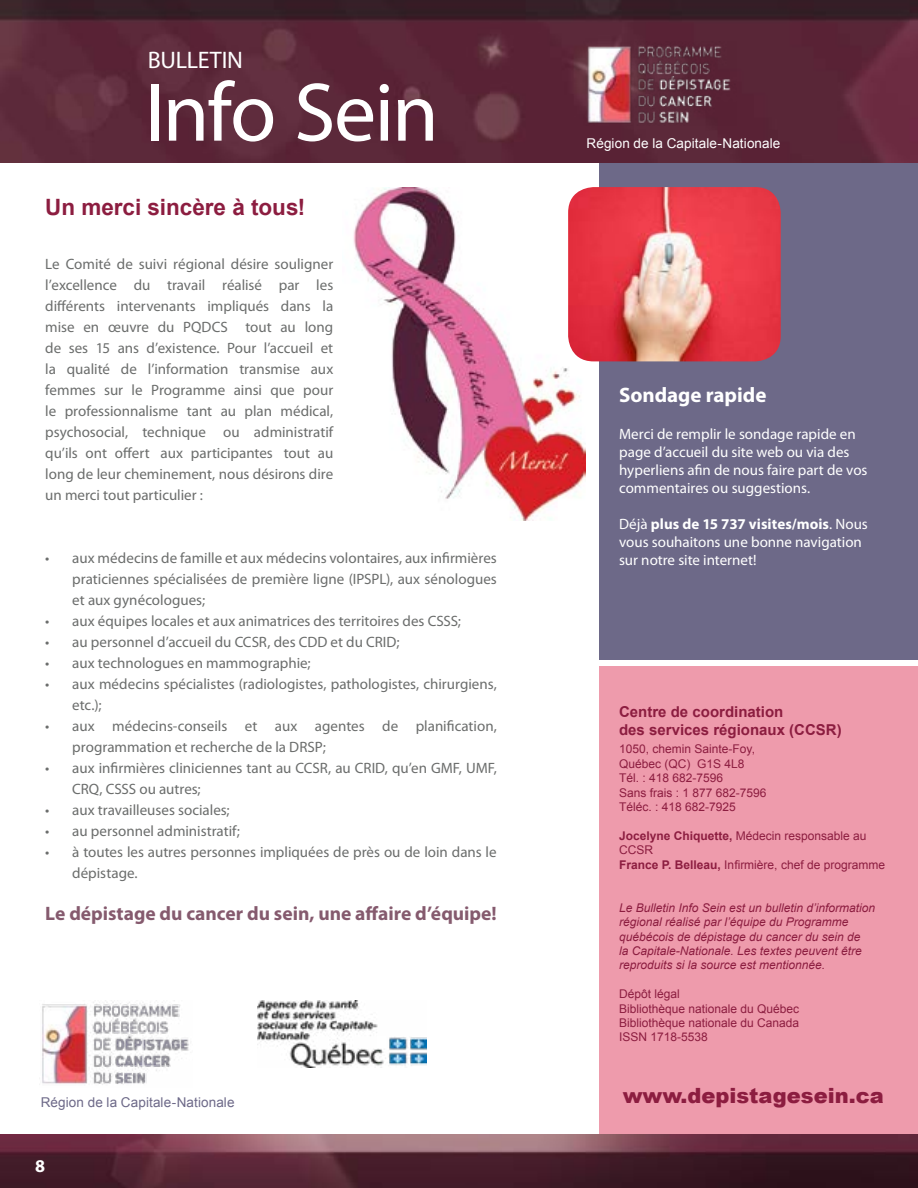
<style>
.page{position:relative;width:918px;height:1188px;background:#fff}
.page>*{position:absolute;margin:0;border:0;box-sizing:border-box;transform-origin:0 0}
.t1{font:84px "Myriad Pro";letter-spacing:-.02em;color:#fff}
.t2{font:24px "Myriad Pro";letter-spacing:-.01em;color:#fff}
.t3{font:700 22.5px "Arial";color:#8c1d40}
.t4{font:900 21px "Arial";color:#8c1d40}
.t5{font:700 21px "Myriad Pro";color:#fff}
.t6{font:700 19.5px "Myriad Pro";color:#855a6e}
.t7{font:700 18px "Myriad Pro";color:#fff}
.t8{font:15px/21px "Myriad Pro";color:#6b6d6c}
.t9{font:15px/18px "Myriad Pro";color:#fff}
.t10{font:700 15px/18px "Arial";color:#8c1d40}
.t11{font:13.5px "Arial";letter-spacing:.01em;color:#fff}
.t12{font:13.5px "Arial";letter-spacing:.01em;color:#6d6988}
.t13{font:12px/14.4px "Arial";color:#8c1d40}
.t14{font:italic 12px/14.4px "Arial";color:#8c1d40}
.s1{font-weight:700}
</style>
<div class="page">
<img style="left:353px;top:187px;width:232px;height:334px">
<div style="left:600px;top:163px;width:318px;height:496px;background:#6d6988"></div>
<div style="left:600px;top:666px;width:318px;height:522px;background:#ee9bac"></div>
<img style="left:0;top:0;width:918px;height:163px">
<img style="left:583px;top:42px;width:153px;height:84px">
<img style="left:0;top:1135px;width:918px;height:53px">
<img style="left:42px;top:1002px;width:147px;height:83px">
<img style="left:258px;top:1001px;width:169px;height:66px">
<img style="left:568px;top:187px;width:213px;height:174px">
<h2 class="t2" style="left:148px;top:47px;width:97px">BULLETIN</h2>
<h1 class="t1" style="left:145px;top:67px;width:296px">Info Sein</h1>
<h3 class="t3" style="left:45px;top:193px;width:262px">Un merci sincère à tous!</h3>
<p class="t8" style="left:45px;top:254px;width:290px;text-align:justify">Le Comité de suivi régional désire souligner l’excellence du travail réalisé par les différents intervenants impliqués dans la mise en œuvre du PQDCS tout au long de ses 15 ans d’existence. Pour l’accueil et la qualité de l’information transmise aux femmes sur le Programme ainsi que pour le professionnalisme tant au plan médical, psychosocial, technique ou administratif qu’ils ont offert aux participantes tout au long de leur cheminement, nous désirons dire un merci tout particulier :</p>
<p class="t8" style="left:72px;top:548px;width:426px;text-align:justify;text-indent:-27px">• aux médecins de famille et aux médecins volontaires, aux infirmières praticiennes spécialisées de première ligne (IPSPL), aux sénologues et aux gynécologues;</p>
<p class="t8" style="left:45px;top:611px;width:417px">• aux équipes locales et aux animatrices des territoires des CSSS;</p>
<p class="t8" style="left:45px;top:632px;width:356px">• au personnel d’accueil du CCSR, des CDD et du CRID;</p>
<p class="t8" style="left:45px;top:653px;width:267px">• aux technologues en mammographie;</p>
<p class="t8" style="left:72px;top:674px;width:426px;text-indent:-27px">• aux médecins spécialistes (radiologistes, pathologistes, chirurgiens, etc.);</p>
<p class="t8" style="left:72px;top:716px;width:426px;text-indent:-27px">• aux médecins-conseils et aux agentes de planification, programmation et recherche de la DRSP;</p>
<p class="t8" style="left:72px;top:758px;width:426px;text-indent:-27px">• aux infirmières cliniciennes tant au CCSR, au CRID, qu’en GMF, UMF,<br>CRQ, CSSS ou autres;</p>
<p class="t8" style="left:45px;top:800px;width:186px">• aux travailleuses sociales;</p>
<p class="t8" style="left:45px;top:821px;width:196px">• au personnel administratif;</p>
<p class="t8" style="left:72px;top:842px;width:426px;text-indent:-27px">• à toutes les autres personnes impliquées de près ou de loin dans le dépistage.</p>
<h3 class="t6" style="left:45px;top:902px;width:453px">Le dépistage du cancer du sein, une affaire d’équipe!</h3>
<p class="t12" style="left:41px;top:1094px;width:195px">Région de la Capitale-Nationale</p>
<p class="t7" style="left:35px;top:1156px;width:11px">8</p>
<p class="t11" style="left:587px;top:134px;width:195px">Région de la Capitale-Nationale</p>
<h3 class="t5" style="left:619px;top:383px;width:149px">Sondage rapide</h3>
<p class="t9" style="left:619px;top:426px;width:250px">Merci de remplir le sondage rapide en page d’accueil du site web ou via des hyperliens afin de nous faire part de vos commentaires ou suggestions.</p>
<p class="t9" style="left:619px;top:516px;width:250px">Déjà <span class="s1">plus de 15 737 visites/mois</span>. Nous vous souhaitons une bonne navigation sur notre site internet!</p>
<p class="t10" style="left:619px;top:703px;width:224px">Centre de coordination<br>des services régionaux (CCSR)</p>
<p class="t13" style="left:619px;top:742px;width:149px">1050, chemin Sainte-Foy,<br>Québec (QC) G1S 4L8<br>Tél. : 418 682-7596<br>Sans frais : 1 877 682-7596<br>Téléc. : 418 682-7925</p>
<p class="t13" style="left:619px;top:829px;width:267px"><span class="s1">Jocelyne Chiquette,</span> Médecin responsable au<br>CCSR<br><span class="s1">France P. Belleau,</span> Infirmière, chef de programme</p>
<p class="t14" style="left:619px;top:901px;width:258px">Le Bulletin Info Sein est un bulletin d’information régional réalisé par l’équipe du Programme québécois de dépistage du cancer du sein de<br>la Capitale-Nationale. Les textes peuvent être reproduits si la source est mentionnée.</p>
<p class="t13" style="left:619px;top:987px;width:182px">Dépôt légal<br>Bibliothèque nationale du Québec<br>Bibliothèque nationale du Canada<br>ISSN 1718-5538</p>
<h3 class="t4" style="left:623px;top:1080px;width:263px">www.depistagesein.ca</h3>
</div>
